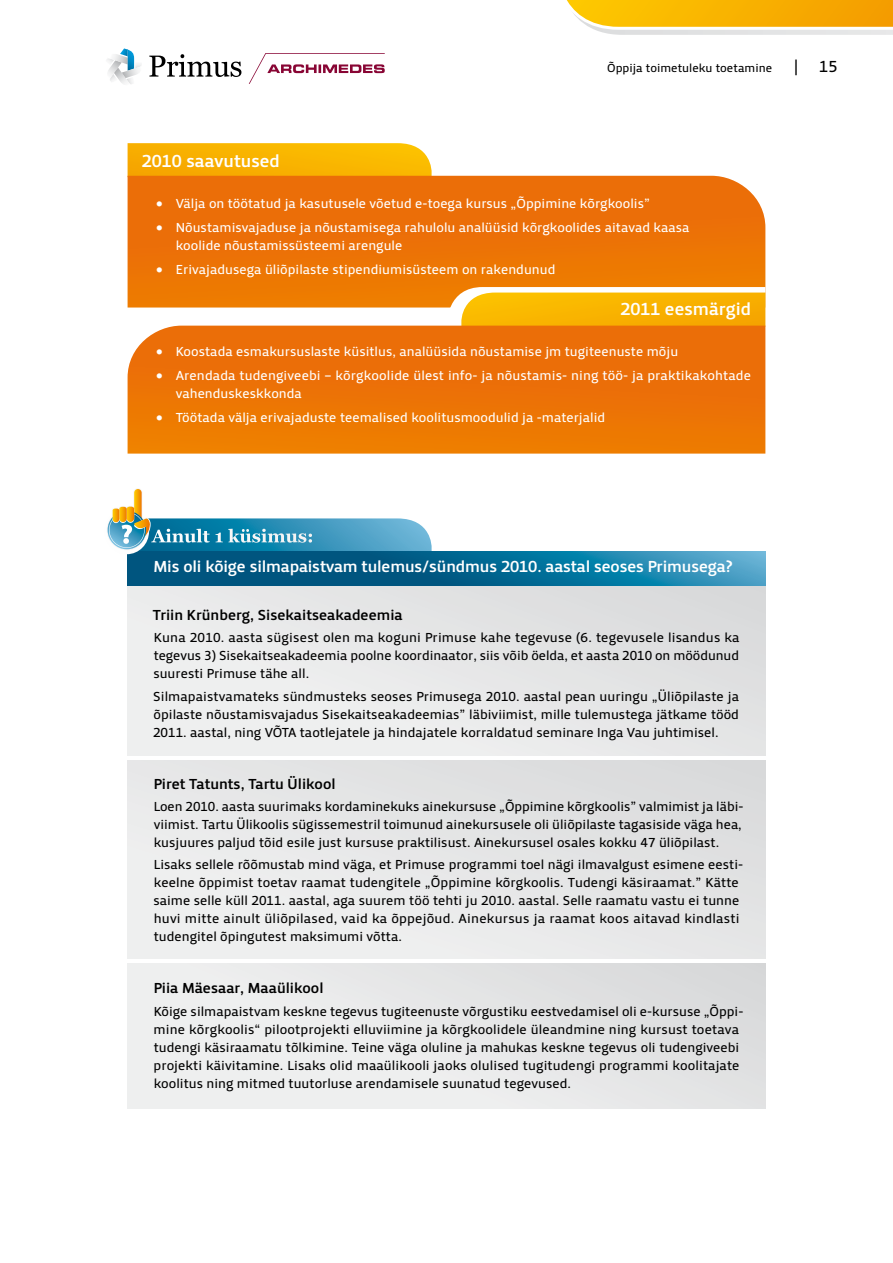
<style>
.page{position:relative;width:893px;height:1263px;background:#fff}
.page>*{position:absolute;margin:0;border:0;box-sizing:border-box;transform-origin:0 0}
.t1{font:18px "Priva Three Pro";color:#fff}
.t2{font:700 18px "Georgia";color:#fff}
.t3{font:16.5px "Priva Three Pro";letter-spacing:-.01em;color:#fff}
.t4{font:16.5px "Priva Two Pro";color:#000}
.t5{font:15px "Priva Three Pro";color:#000}
.t6{font:13.5px/18px "Priva Two Pro";color:#000;text-align:justify}
.t7{font:13.5px/18px "Priva Two Pro";color:#fff}
.t8{font:12px "Priva Two Pro";color:#000}
</style>
<div class="page">
<svg style="left:249px;top:53px;width:136px;height:31px"></svg>
<svg style="left:149px;top:54px;width:92px;height:23px"></svg>
<svg style="left:107px;top:48px;width:34px;height:36px"></svg>
<svg style="left:566px;top:0;width:327px;height:35px;background:#f6c241"></svg>
<svg style="left:128px;top:143px;width:304px;height:33px;background:#f8b406"></svg>
<svg style="left:128px;top:176px;width:637px;height:132px;background:#ec7307"></svg>
<div style="left:128px;top:585px;width:637px;height:170px;background:#e7e7e8"></div>
<div style="left:128px;top:761px;width:637px;height:198px;background:#e7e7e8"></div>
<div style="left:128px;top:964px;width:637px;height:144px;background:linear-gradient(to right,#f2f2f2,#dddedf)"></div>
<svg style="left:128px;top:551px;width:637px;height:34px;background:#0e6d96"></svg>
<svg style="left:447px;top:287px;width:318px;height:39px"></svg>
<svg style="left:128px;top:326px;width:637px;height:128px;background:#ec7407"></svg>
<svg style="left:107px;top:489px;width:325px;height:65px"></svg>
<p class="t8" style="left:607px;top:61px;width:167px">Õppija toimetuleku toetamine</p>
<p class="t4" style="left:794px;top:56px;width:6px">|</p>
<p class="t4" style="left:819px;top:56px;width:20px">15</p>
<h1 class="t1" style="left:142px;top:150px;width:140px">2010 saavutused</h1>
<p class="t7" style="left:156px;top:194px;width:495px">• Välja on töötatud ja kasutusele võetud e-toega kursus „Õppimine kõrgkoolis”</p>
<p class="t7" style="left:176px;top:218px;width:515px;text-indent:-20px">• Nõustamisvajaduse ja nõustamisega rahulolu analüüsid kõrgkoolides aitavad kaasa koolide nõustamissüsteemi arengule</p>
<p class="t7" style="left:156px;top:260px;width:401px">• Erivajadusega üliõpilaste stipendiumisüsteem on rakendunud</p>
<h1 class="t1" style="left:620px;top:298px;width:132px">2011 eesmärgid</h1>
<p class="t7" style="left:156px;top:342px;width:523px">• Koostada esmakursuslaste küsitlus, analüüsida nõustamise jm tugiteenuste mõju</p>
<p class="t7" style="left:176px;top:366px;width:577px;text-indent:-20px">• Arendada tudengiveebi – kõrgkoolide ülest info- ja nõustamis- ning töö- ja praktikakohtade vahenduskeskkonda</p>
<p class="t7" style="left:156px;top:408px;width:450px">• Töötada välja erivajaduste teemalised koolitusmoodulid ja -materjalid</p>
<h1 class="t2" style="left:152px;top:524px;width:163px">Ainult 1 küsimus:</h1>
<p class="t3" style="left:153px;top:556px;width:581px">Mis oli kõige silmapaistvam tulemus/sündmus 2010. aastal seoses Primusega?</p>
<p class="t5" style="left:153px;top:606px;width:251px">Triin Krünberg, Sisekaitseakadeemia</p>
<p class="t6" style="left:153px;top:629px;width:588px">Kuna 2010. aasta sügisest olen ma koguni Primuse kahe tegevuse (6. tegevusele lisandus ka tegevus 3) Sisekaitseakadeemia poolne koordinaator, siis võib öelda, et aasta 2010 on möödunud suuresti Primuse tähe all.</p>
<p class="t6" style="left:153px;top:687px;width:587px">Silmapaistvamateks sündmusteks seoses Primusega 2010. aastal pean uuringu „Üliõpilaste ja õpilaste nõustamisvajadus Sisekaitseakadeemias” läbiviimist, mille tulemustega jätkame tööd 2011. aastal, ning VÕTA taotlejatele ja hindajatele korraldatud seminare Inga Vau juhtimisel.</p>
<p class="t5" style="left:154px;top:774px;width:183px">Piret Tatunts, Tartu Ülikool</p>
<p class="t6" style="left:154px;top:797px;width:591px">Loen 2010. aasta suurimaks kordaminekuks ainekursuse „Õppimine kõrgkoolis” valmimist ja läbi&shy;viimist. Tartu Ülikoolis sügissemestril toimunud ainekursusele oli üliõpilaste tagasiside väga hea, kusjuures paljud tõid esile just kursuse praktilisust. Ainekursusel osales kokku 47 üliõpilast.</p>
<p class="t6" style="left:153px;top:856px;width:590px;text-align:left">Lisaks sellele rõõmustab mind väga, et Primuse programmi toel nägi ilmavalgust esimene eesti&shy;keelne õppimist toetav raamat tudengitele „Õppimine kõrgkoolis. Tudengi käsiraamat.” Kätte saime selle küll 2011. aastal, aga suurem töö tehti ju 2010. aastal. Selle raamatu vastu ei tunne huvi mitte ainult üliõpilased, vaid ka õppejõud. Ainekursus ja raamat koos aitavad kindlasti tudengitel õpingutest maksimumi võtta.</p>
<p class="t5" style="left:154px;top:979px;width:171px">Piia Mäesaar, Maaülikool</p>
<p class="t6" style="left:154px;top:1002px;width:590px;text-align:left">Kõige silmapaistvam keskne tegevus tugiteenuste võrgustiku eestvedamisel oli e-kursuse „Õppi&shy;mine kõrgkoolis“ pilootprojekti elluviimine ja kõrgkoolidele üleandmine ning kursust toetava tudengi käsiraamatu tõlkimine. Teine väga oluline ja mahukas keskne tegevus oli tudengiveebi projekti käivitamine. Lisaks olid maaülikooli jaoks olulised tugitudengi programmi koolitajate koolitus ning mitmed tuutorluse arendamisele suunatud tegevused.</p>
</div>
